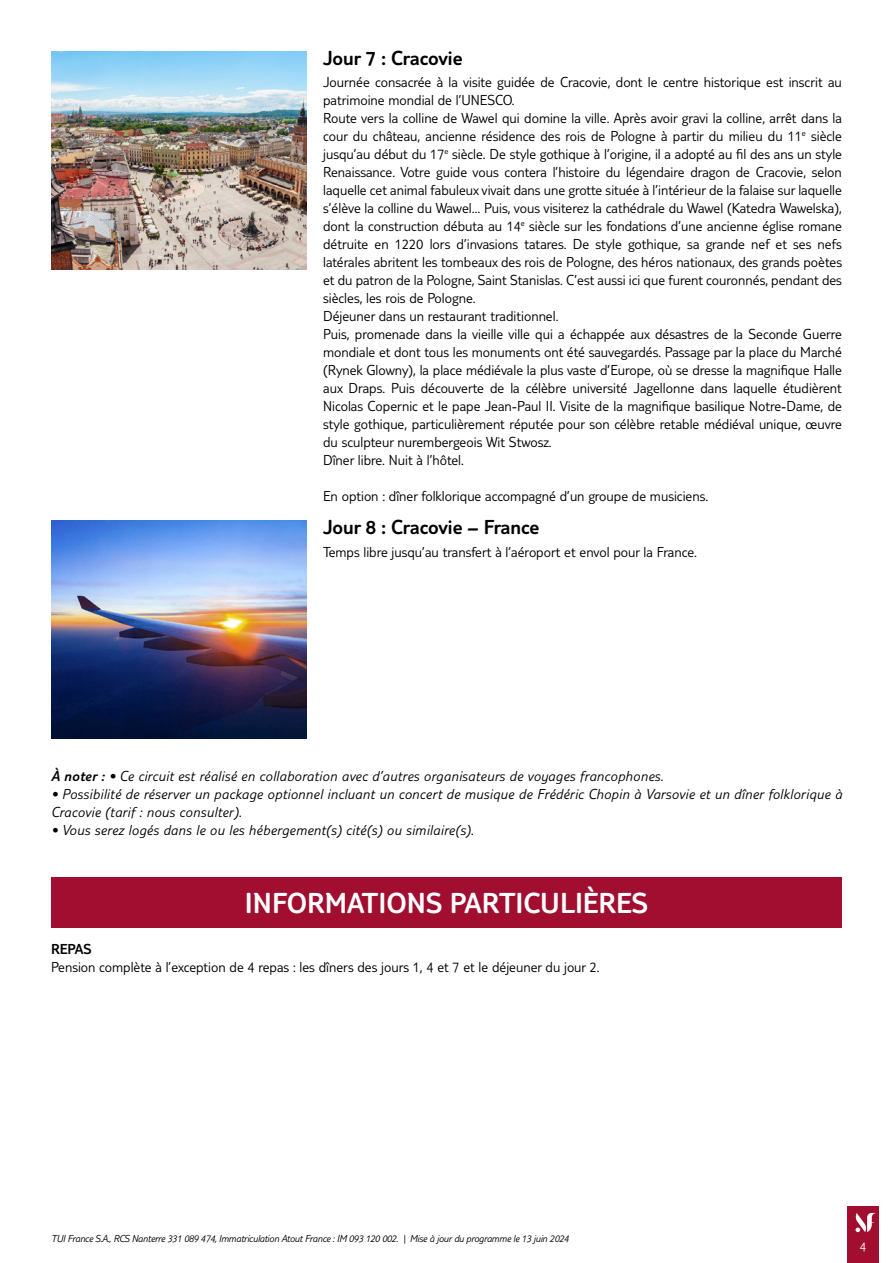
<style>
.page{position:relative;width:893px;height:1263px;background:#fff}
.page>*{position:absolute;margin:0;border:0;box-sizing:border-box;transform-origin:0 0}
.t1{font:300 30px "TUI Type";color:#fff}
.t2{font:300 21px "TUI Type";color:#000}
.t3{font:300 15px/18px "TUI Type";color:#000}
.t4{font:italic 300 15px/18px "TUI Type";letter-spacing:.02em;color:#000}
.t5{font:300 15px "TUI Type";color:#000}
.t6{font:300 13.5px "TUI Type";color:#fff}
.t7{font:italic 300 10.5px "TUI Type";letter-spacing:-.02em;color:#000}
.s1{font-style:inherit}
</style>
<div class="page">
<div style="left:847px;top:1206px;width:32px;height:57px;background:#a10e2f"></div>
<svg style="left:855px;top:1213px;width:21px;height:19px"></svg>
<img style="left:51px;top:51px;width:255px;height:219px">
<img style="left:51px;top:520px;width:255px;height:219px">
<div style="left:51px;top:877px;width:791px;height:51px;background:#a10e2f"></div>
<h2 class="t2" style="left:323px;top:46px;width:141px">Jour 7 : Cracovie</h2>
<p class="t3" style="left:323px;top:73px;width:520px">Journée consacrée à la visite guidée de Cracovie, dont le centre historique est inscrit au patrimoine mondial de l’UNESCO.<br>Route vers la colline de Wawel qui domine la ville. Après avoir gravi la colline, arrêt dans la cour du château, ancienne résidence des rois de Pologne à partir du milieu du 11<sup>e</sup> siècle jusqu’au début du 17<sup>e</sup> siècle. De style gothique à l’origine, il a adopté au fil des ans un style Renaissance. Votre guide vous contera l’histoire du légendaire dragon de Cracovie, selon laquelle cet animal fabuleux vivait dans une grotte située à l’intérieur de la falaise sur laquelle s’élève la colline du Wawel… Puis, vous visiterez la cathédrale du Wawel (Katedra Wawelska), dont la construction débuta au 14<sup>e</sup> siècle sur les fondations d’une ancienne église romane détruite en 1220 lors d’invasions tatares. De style gothique, sa grande nef et ses nefs latérales abritent les tombeaux des rois de Pologne, des héros nationaux, des grands poètes et du patron de la Pologne, Saint Stanislas. C’est aussi ici que furent couronnés, pendant des siècles, les rois de Pologne.<br>Déjeuner dans un restaurant traditionnel.<br>Puis, promenade dans la vieille ville qui a échappée aux désastres de la Seconde Guerre mondiale et dont tous les monuments ont été sauvegardés. Passage par la place du Marché (Rynek Glowny), la place médiévale la plus vaste d’Europe, où se dresse la magnifique Halle aux Draps. Puis découverte de la célèbre université Jagellonne dans laquelle étudièrent Nicolas Copernic et le pape Jean-Paul II. Visite de la magnifique basilique Notre-Dame, de style gothique, particulièrement réputée pour son célèbre retable médiéval unique, œuvre du sculpteur nurembergeois Wit Stwosz.<br>Dîner libre. Nuit à l’hôtel.</p>
<p class="t3" style="left:323px;top:487px;width:387px">En option : dîner folklorique accompagné d’un groupe de musiciens.</p>
<h2 class="t2" style="left:323px;top:515px;width:218px">Jour 8 : Cracovie – France</h2>
<p class="t3" style="left:323px;top:542px;width:375px">Temps libre jusqu’au transfert à l’aéroport et envol pour la France.</p>
<p class="t4" style="left:51px;top:766px;width:614px"><span class="s1">À noter :</span> • Ce circuit est réalisé en collaboration avec d’autres organisateurs de voyages francophones.</p>
<p class="t4" style="left:51px;top:784px;width:793px">• Possibilité de réserver un package optionnel incluant un concert de musique de Frédéric Chopin à Varsovie et un dîner folklorique à<br>Cracovie (tarif : nous consulter).</p>
<p class="t4" style="left:51px;top:820px;width:424px">• Vous serez logés dans le ou les hébergement(s) cité(s) ou similaire(s).</p>
<h1 class="t1" style="left:245px;top:885px;width:405px">INFORMATIONS PARTICULIÈRES</h1>
<p class="t5" style="left:51px;top:941px;width:42px">REPAS</p>
<p class="t3" style="left:51px;top:958px;width:550px">Pension complète à l’exception de 4 repas : les dîners des jours 1, 4 et 7 et le déjeuner du jour 2.</p>
<p class="t7" style="left:51px;top:1232px;width:519px">TUI France S.A., RCS Nanterre 331 089 474, Immatriculation Atout France : IM 093 120 002. | Mise à jour du programme le 13 juin 2024</p>
<p class="t6" style="left:860px;top:1239px;width:8px">4</p>
</div>
